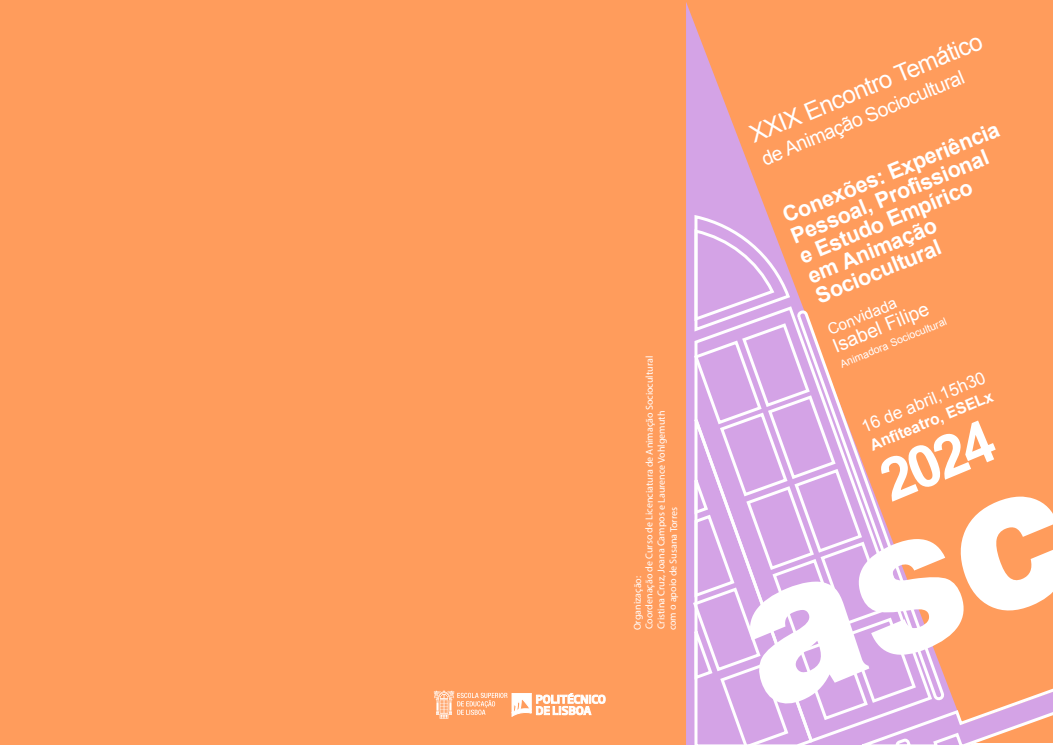
<style>
.page{position:relative;width:1053px;height:745px;background:#fff}
.page>*{position:absolute;margin:0;border:0;box-sizing:border-box;transform-origin:0 0}
.t1{font:700 58.4px "Arial";color:#fff}
.t2{font:24.2px "Arial";color:#fff}
.t3{font:700 21.7px/21.7px "Arial";color:#fff}
.t4{font:19.4px "Arial";color:#fff}
.t5{font:19.2px "Arial";color:#fff}
.t6{font:17.2px "Arial";color:#fff}
.t7{font:700 15.6px "Arial";color:#fff}
.t8{font:15.3px "Arial";color:#fff}
.t9{font:10.5px "Arial";color:#fff}
.t10{font:10px/11.8px "Myriad Pro";color:#fff}
</style>
<div class="page">
<div style="left:0;top:0;width:694px;height:744px;background:#ff9c5c"></div>
<svg style="left:686px;top:2px;width:366px;height:742px;fill:#ff9c5c"></svg>
<svg style="left:691px;top:213px;width:361px;height:531px"></svg>
<svg style="left:748px;top:496px;width:304px;height:208px"></svg>
<svg style="left:433px;top:690px;width:172px;height:28px"></svg>
<p class="t10" style="left:631px;top:630px;width:276px;rotate:-90deg">Organização:<br>Coordenação de Curso de Licenciatura de Animação Sociocultural<br>Cristina Cruz, Joana Campos e Laurence Vohlgemuth</p>
<p class="t10" style="left:666px;top:630px;width:125px;rotate:-89deg">com o apoio de Susana Torres</p>
<h2 class="t2" style="left:745px;top:122px;width:251px;rotate:-23deg">XXIX Encontro Temático</h2>
<h3 class="t4" style="left:757px;top:148px;width:219px;rotate:-23deg">de Animação Sociocultural</h3>
<h3 class="t3" style="left:779px;top:206px;width:234px;rotate:-22deg">Conexões: Experiência<br>Pessoal, Profissional<br>e Estudo Empírico<br>em Animação<br>Sociocultural</h3>
<h3 class="t8" style="left:824px;top:320px;width:75px;rotate:-22deg">Convidada</h3>
<h3 class="t5" style="left:828px;top:334px;width:104px;rotate:-22deg">Isabel Filipe</h3>
<p class="t9" style="left:838px;top:357px;width:116px;rotate:-22deg">Animadora Sociocultural</p>
<h3 class="t6" style="left:857px;top:417px;width:134px;rotate:-23deg">16 de abril,15h30</h3>
<h3 class="t7" style="left:866px;top:436px;width:133px;rotate:-23deg">Anfiteatro, ESELx</h3>
<h1 class="t1" style="left:868px;top:448px;width:120px;rotate:-23deg">2024</h1>
</div>
